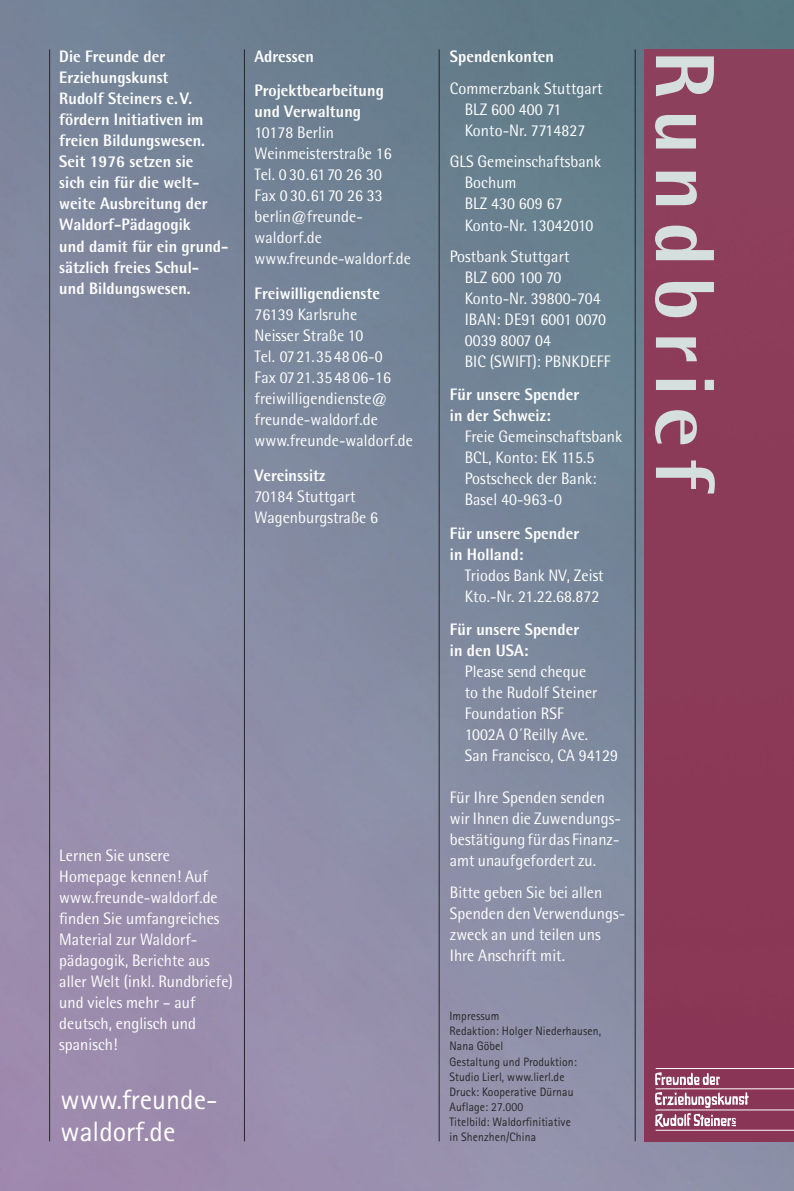
<style>
.page{position:relative;width:794px;height:1191px;background:#fff}
.page>*{position:absolute;margin:0;border:0;box-sizing:border-box;transform-origin:0 0}
.t1{font:800 84px "Agfa Rotis Semisans";letter-spacing:.13em;color:#d5dfdd}
.t2{font:28px/31.5px "Agfa Rotis Sans Serif";color:#fff}
.t3{font:16.62px/21px "Agfa Rotis Semisans";letter-spacing:.005em;color:#fff;scale:.95 1}
.t4{font:800 16.62px/21px "Agfa Rotis Semisans";letter-spacing:.005em;color:#fff;scale:.95 1}
.t5{font:12.25px/15px "Agfa Rotis Sans Serif";letter-spacing:.01em;color:#272627;scale:.95 1}
</style>
<div class="page">
<img style="left:0;top:0;width:794px;height:1191px">
<hr style="left:439px;top:49px;width:1px;height:1092px;background:#272627">
<hr style="left:244px;top:49px;width:1px;height:1092px;background:#272627">
<div style="left:645px;top:49px;width:149px;height:1092px;background:#8b3a58"></div>
<svg style="left:655px;top:1072px;width:65px;height:13px"></svg>
<svg style="left:655px;top:1092px;width:94px;height:35px"></svg>
<hr style="left:655px;top:1068px;width:139px;height:1px;background:#fff">
<hr style="left:655px;top:1088px;width:139px;height:1px;background:#fff">
<hr style="left:655px;top:1109px;width:139px;height:1px;background:#fff">
<hr style="left:655px;top:1129px;width:139px;height:1px;background:#fff">
<hr style="left:635px;top:49px;width:1px;height:1092px;background:#272627">
<hr style="left:49px;top:49px;width:1px;height:1092px;background:#272627">
<p class="t4" style="left:59px;top:48px;width:180px">Die Freunde der<br>Erziehungskunst<br>Rudolf Steiners e.V. fördern Initiativen im freien Bildungswesen.<br>Seit 1976 setzen sie<br>sich ein für die welt&shy;weite Ausbreitung der<br>Waldorf-Pädagogik<br>und damit für ein grund&shy;sätzlich freies Schul&shy;und Bildungswesen.</p>
<p class="t4" style="left:254px;top:42px;width:138px;line-height:33.2px">Adressen<br>Projektbearbeitung</p>
<p class="t4" style="left:254px;top:102px;width:114px">und Verwaltung</p>
<p class="t3" style="left:254px;top:123px;width:166px">10178 Berlin<br>Weinmeisterstraße 16<br>Tel. 030.6170 26 30<br>Fax 030.6170 26 33 berlin@freunde&shy;waldorf.de www.freunde-waldorf.de</p>
<p class="t4" style="left:254px;top:284px;width:134px">Freiwilligendienste</p>
<p class="t3" style="left:254px;top:305px;width:168px">76139 Karlsruhe<br>Neisser Straße 10<br>Tel. 0721.3548 06-0<br>Fax 0721.3548 06-16 freiwilligendienste@ freunde-waldorf.de www.freunde-waldorf.de</p>
<p class="t4" style="left:254px;top:466px;width:76px">Vereinssitz</p>
<p class="t3" style="left:254px;top:487px;width:132px">70184 Stuttgart<br>Wagenburgstraße 6</p>
<p class="t3" style="left:59px;top:846px;width:184px">Lernen Sie unsere<br>Homepage kennen! Auf www.freunde-waldorf.de finden Sie umfangreiches<br>Material zur Waldorf&shy;pädagogik, Berichte aus aller Welt (inkl. Rundbriefe) und vieles mehr – auf deutsch, englisch und spanisch!</p>
<h2 class="t2" style="left:60px;top:1086px;width:158px">www.freunde&shy;waldorf.de</h2>
<p class="t4" style="left:450px;top:48px;width:111px">Spendenkonten</p>
<p class="t3" style="left:465px;top:79px;width:147px;text-indent:-15px">Commerzbank Stuttgart<br>BLZ 600 400 71<br>Konto-Nr. 7714827</p>
<p class="t3" style="left:465px;top:153px;width:145px;text-indent:-15px">GLS Gemeinschaftsbank<br>Bochum<br>BLZ 430 609 67<br>Konto-Nr. 13042010</p>
<p class="t3" style="left:465px;top:247px;width:155px;text-indent:-15px">Postbank Stuttgart<br>BLZ 600 100 70<br>Konto-Nr. 39800-704<br>IBAN: DE91 6001 0070<br>0039 8007 04<br>BIC (SWIFT): PBNKDEFF</p>
<p class="t4" style="left:450px;top:386px;width:138px">Für unsere Spender in der Schweiz:</p>
<p class="t3" style="left:465px;top:428px;width:167px">Freie Gemeinschaftsbank<br>BCL, Konto: EK 115.5<br>Postscheck der Bank:<br>Basel 40-963-0</p>
<p class="t4" style="left:450px;top:524px;width:138px">Für unsere Spender in Holland:</p>
<p class="t3" style="left:465px;top:566px;width:148px">Triodos Bank NV, Zeist<br>Kto.-Nr. 21.22.68.872</p>
<p class="t4" style="left:450px;top:620px;width:138px">Für unsere Spender in den USA:</p>
<p class="t3" style="left:465px;top:662px;width:163px">Please send cheque<br>to the Rudolf Steiner<br>Foundation RSF<br>1002A O´Reilly Ave.<br>San Francisco, CA 94129</p>
<p class="t3" style="left:450px;top:788px;width:182px">Für Ihre Spenden senden wir Ihnen die Zuwendungs&shy;bestätigung für das Finanz&shy;amt unaufgefordert zu.</p>
<p class="t3" style="left:450px;top:883px;width:186px">Bitte geben Sie bei allen<br>Spenden den Verwendungs&shy;zweck an und teilen uns<br>Ihre Anschrift mit.</p>
<p class="t5" style="left:449px;top:1010px;width:161px">Impressum<br>Redaktion: Holger Niederhausen,<br>Nana Göbel<br>Gestaltung und Produktion:<br>Studio Lierl, www.lierl.de<br>Druck: Kooperative Dürnau<br>Auflage: 27.000<br>Titelbild: Waldorfinitiative<br>in Shenzhen/China</p>
<h1 class="t1" style="left:714px;top:50px;width:441px;rotate:90deg">Rundbrief</h1>
</div>
